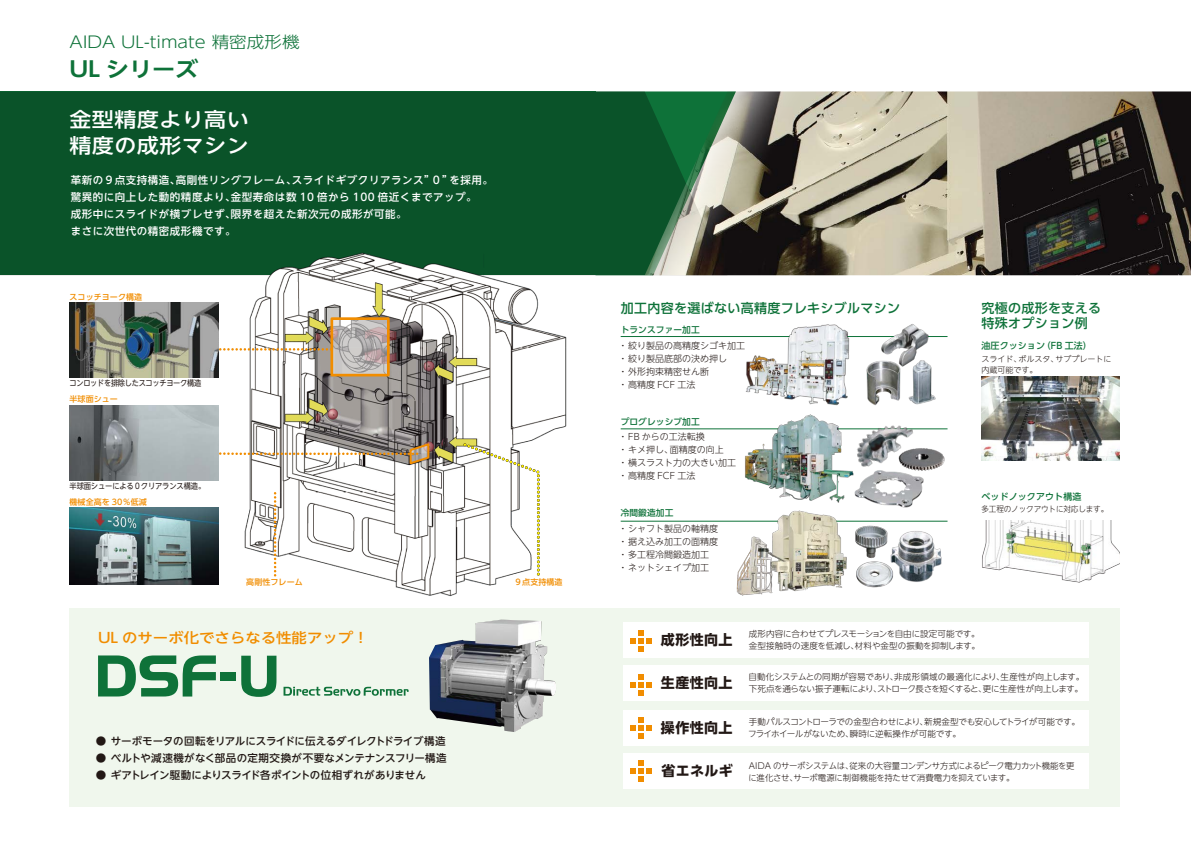
<style>
.page{position:relative;width:1191px;height:842px;background:#fff}
.page>*{position:absolute;margin:0;border:0;box-sizing:border-box;transform-origin:0 0}
.t1{font:700 21px "UD Shin Go NT Pro De";color:#0e7239;scale:1.1 1}
.t2{font:500 20px/25.8px "UD Shin Go NT Pro";letter-spacing:.02em;color:#fff;scale:1.1 1}
.t3{font:300 16px "UD Shin Go NT Pro";color:#0e7239;scale:1.1 1}
.t4{font:500 14px "UD Shin Go NT Pro";color:#f18d00;scale:1.1 1}
.t5{font:700 14px "UD Shin Go Pro";letter-spacing:.025em;color:#221815}
.t6{font:500 13px/15px "UD Shin Go Pro";letter-spacing:.025em;color:#0e7239}
.t7{font:500 10.5px/17px "UD Shin Go NT Pro";letter-spacing:.05em;color:#fff}
.t8{font:500 10.5px "UD Shin Go NT Pro";letter-spacing:-.02em;color:#221815}
.t9{font:500 10.5px "UD Shin Go NT Pro";letter-spacing:.025em;color:#221815}
.t10{font:300 9px/13px "UD Shin Go NT Pro";color:#221815}
.t11{font:500 9px "UD Shin Go Pro";letter-spacing:.01em;color:#0e7239}
.t12{font:500 8.7px "UD Shin Go Pro";letter-spacing:.01em;color:#0e7239}
.t13{font:300 8.5px/12px "UD Shin Go NT Pro";letter-spacing:-.02em;color:#221815;text-align:right}
.t14{font:300 8.5px/12px "UD Shin Go NT Pro";letter-spacing:-.04em;color:#221815}
.t15{font:500 8px "UD Shin Go Pro";letter-spacing:.01em;color:#f18d00}
.t16{font:300 8px/11px "UD Shin Go NT Pro";color:#221815}
.t17{font:8px "UD Shin Go NT Pro";letter-spacing:-.02em;color:#221815;scale:.91 1}
.t18{font:8px "UD Shin Go NT Pro";letter-spacing:-.04em;color:#221815;scale:.9 1}
.t19{font:300 8px "UD Shin Go NT Pro";letter-spacing:-.02em;color:#221815;scale:.95 1}
</style>
<div class="page">
<div style="left:70px;top:608px;width:1050px;height:199px;background:#f0f7ed"></div>
<div style="left:0;top:91px;width:616px;height:184px;background:#0a5329"></div>
<hr style="left:620px;top:336px;width:327px;height:1px;background:#0e7239">
<hr style="left:620px;top:428px;width:327px;height:1px;background:#0e7239">
<hr style="left:620px;top:521px;width:327px;height:1px;background:#0e7239">
<img style="left:644px;top:91px;width:547px;height:184px">
<div style="left:623px;top:622px;width:466px;height:36px;background:#fff"></div>
<div style="left:623px;top:665px;width:466px;height:36px;background:#fff"></div>
<div style="left:623px;top:710px;width:465px;height:36px;background:#fff"></div>
<div style="left:623px;top:753px;width:466px;height:36px;background:#fff"></div>
<svg style="left:283px;top:687px;width:125px;height:9px"></svg>
<svg style="left:98px;top:655px;width:118px;height:41px"></svg>
<div style="left:220px;top:672px;width:15px;height:9px;background:#0e7239"></div>
<svg style="left:241px;top:656px;width:35px;height:41px"></svg>
<svg style="left:630px;top:760px;width:22px;height:22px"></svg>
<svg style="left:630px;top:717px;width:22px;height:22px"></svg>
<svg style="left:630px;top:674px;width:22px;height:22px"></svg>
<svg style="left:630px;top:630px;width:22px;height:22px"></svg>
<img style="left:429px;top:620px;width:127px;height:112px">
<img style="left:743px;top:414px;width:108px;height:89px">
<img style="left:735px;top:510px;width:92px;height:85px">
<img style="left:745px;top:324px;width:105px;height:82px">
<img style="left:916px;top:368px;width:32px;height:62px">
<img style="left:866px;top:361px;width:50px;height:45px">
<img style="left:877px;top:324px;width:55px;height:44px">
<img style="left:846px;top:416px;width:77px;height:57px">
<img style="left:851px;top:467px;width:73px;height:41px">
<img style="left:896px;top:447px;width:49px;height:27px">
<img style="left:895px;top:531px;width:47px;height:51px">
<img style="left:820px;top:546px;width:75px;height:49px">
<img style="left:827px;top:515px;width:61px;height:56px">
<img style="left:981px;top:376px;width:138px;height:85px">
<img style="left:982px;top:520px;width:137px;height:62px">
<img style="left:211px;top:236px;width:383px;height:361px">
<img style="left:70px;top:405px;width:148px;height:76px">
<img style="left:70px;top:508px;width:148px;height:77px">
<img style="left:70px;top:302px;width:148px;height:76px">
<svg style="left:461px;top:441px;width:80px;height:136px"></svg>
<svg style="left:274px;top:493px;width:2px;height:83px"></svg>
<svg style="left:334px;top:321px;width:52px;height:51px;background:#b9b3b3"></svg>
<div style="left:330px;top:317px;width:60px;height:59px;border:3px solid #f18d00"></div>
<svg style="left:220px;top:348px;width:112px;height:3px"></svg>
<svg style="left:218px;top:442px;width:213px;height:24px"></svg>
<h3 class="t3" style="left:70px;top:29px;width:211px">AIDA UL-timate 精密成形機</h3>
<h1 class="t1" style="left:70px;top:52px;width:119px">UL シリーズ</h1>
<h2 class="t2" style="left:70px;top:106px;width:164px">金型精度より高い精度の成形マシン</h2>
<p class="t7" style="left:71px;top:171px;width:424px">革新の９点支持構造、高剛性リングフレーム、スライドギブクリアランス”０”を採用。驚異的に向上した動的精度より、金型寿命は数 10 倍から 100 倍近くまでアップ。<br>成形中にスライドが横ブレせず、限界を超えた新次元の成形が可能。<br>まさに次世代の精密成形機です。</p>
<p class="t15" style="left:70px;top:290px;width:74px">スコッチヨーク構造</p>
<p class="t18" style="left:70px;top:377px;width:148px">コンロッドを排除したスコッチヨーク構造</p>
<p class="t15" style="left:70px;top:393px;width:50px">半球面シュー</p>
<p class="t17" style="left:70px;top:480px;width:151px">半球面シューによる０クリアランス構造。</p>
<p class="t15" style="left:70px;top:495px;width:79px">機械全高を 30％低減</p>
<p class="t15" style="left:246px;top:575px;width:58px">高剛性フレーム</p>
<p class="t15" style="left:514px;top:575px;width:50px">９点支持構造</p>
<h3 class="t4" style="left:98px;top:626px;width:247px">UL のサーボ化でさらなる性能アップ！</h3>
<p class="t8" style="left:96px;top:732px;width:351px">● サーボモータの回転をリアルにスライドに伝えるダイレクトドライブ構造</p>
<p class="t9" style="left:96px;top:749px;width:352px">● ベルトや減速機がなく部品の定期交換が不要なメンテナンスフリー構造</p>
<p class="t8" style="left:96px;top:766px;width:331px">● ギアトレイン駆動によりスライド各ポイントの位相ずれがありません</p>
<h3 class="t6" style="left:620px;top:300px;width:281px">加工内容を選ばない高精度フレキシブルマシン</h3>
<h3 class="t6" style="left:981px;top:300px;width:121px">究極の成形を支える特殊オプション例</h3>
<p class="t12" style="left:620px;top:323px;width:81px">トランスファー加工</p>
<p class="t10" style="left:618px;top:339px;width:128px">・ 絞り製品の高精度シゴキ加工・ 絞り製品底部の決め押し<br>・ 外形拘束精密せん断<br>・ 高精度 FCF 工法</p>
<p class="t12" style="left:620px;top:414px;width:81px">プログレッシブ加工</p>
<p class="t10" style="left:618px;top:430px;width:119px">・ FB からの工法転換<br>・ キメ押し、面精度の向上<br>・ 横スラスト力の大きい加工・ 高精度 FCF 工法</p>
<p class="t12" style="left:620px;top:506px;width:54px">冷間鍛造加工</p>
<p class="t10" style="left:618px;top:522px;width:101px">・ シャフト製品の軸精度・ 据え込み加工の面精度・ 多工程冷間鍛造加工・ ネットシェイプ加工</p>
<p class="t11" style="left:981px;top:339px;width:112px">油圧クッション（FB 工法）</p>
<p class="t16" style="left:981px;top:353px;width:132px">スライド、ボルスタ、サブプレートに内蔵可能です。</p>
<p class="t11" style="left:981px;top:489px;width:101px">ベッドノックアウト構造</p>
<p class="t19" style="left:981px;top:503px;width:135px">多工程のノックアウトに対応します。</p>
<p class="t13" style="left:661px;top:628px;width:321px">成形内容に合わせてプレスモーションを自由に設定可能です。<br><sup>成形性向上</sup> 金型接触時の速度を低減し、材料や金型の振動を抑制します。</p>
<p class="t13" style="left:661px;top:670px;width:425px">自動化システムとの同期が容易であり、非成形領域の最適化により、生産性が向上します。<br><sup>生産性向上</sup> 下死点を通らない振子運転により、ストローク長さを短くすると、更に生産性が向上します。</p>
<h3 class="t5" style="left:661px;top:716px;width:73px">操作性向上</h3>
<h3 class="t5" style="left:661px;top:760px;width:73px">省エネルギ</h3>
<p class="t14" style="left:748px;top:759px;width:328px">AIDA のサーボシステムは、従来の大容量コンデンサ方式によるピーク電力カット機能を更に進化させ、サーボ電源に制御機能を持たせて消費電力を抑えています。</p>
<p class="t13" style="left:748px;top:716px;width:333px;text-align:left">手動パルスコントローラでの金型合わせにより、新規金型でも安心してトライが可能です。フライホイールがないため、瞬時に逆転操作が可能です。</p>
</div>
